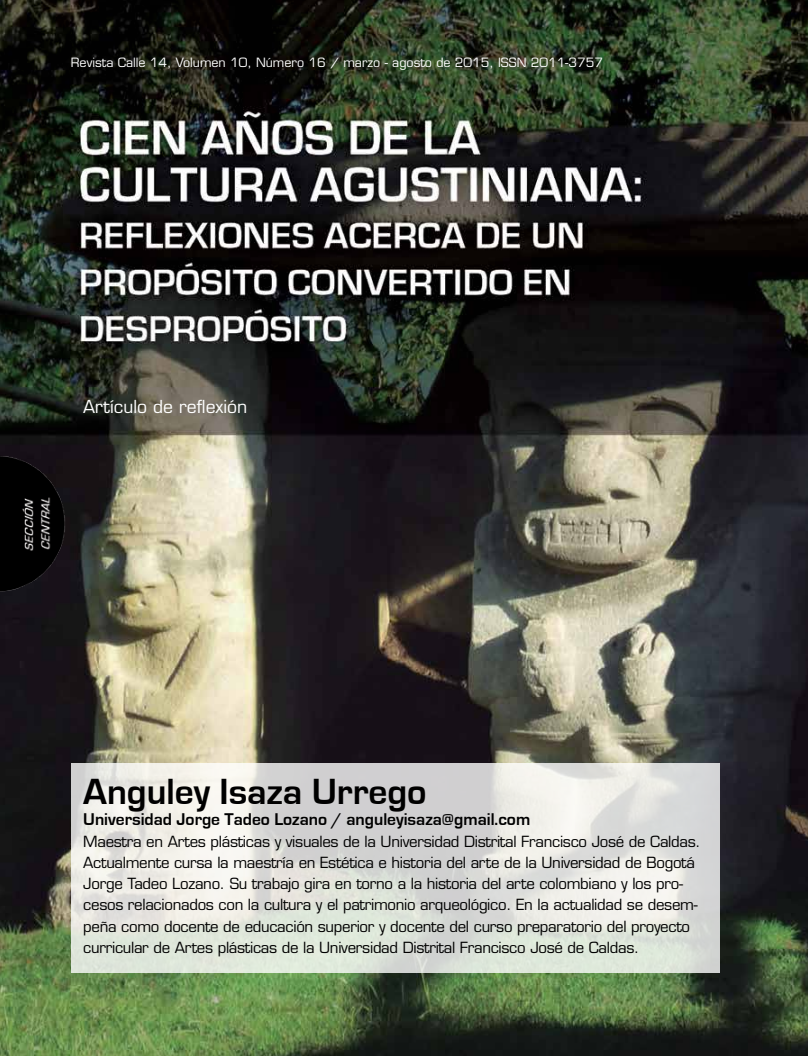
<style>
.page{position:relative;width:808px;height:1056px;background:#fff}
.page>*{position:absolute;margin:0;border:0;box-sizing:border-box;transform-origin:0 0}
.t1{font:700 37.5px "Eurostile";color:#000}
.t2{font:700 17.5px "Eurostile";color:#000}
.t3{font:17.5px "Eurostile";color:#fff}
.t4{font:15px/21.2px "Eurostile";letter-spacing:-.02em;color:#000}
.t5{font:12.5px "Eurostile";color:#fff}
</style>
<div class="page">
<img style="left:0;top:0;width:808px;height:1056px">
<svg style="left:71px;top:763px;width:648px;height:209px;background:#e1e2dd"></svg>
<img style="left:0;top:416px;width:215px;height:220px">
<p class="t5" style="left:71px;top:55px;width:534px">Revista Calle 14, Volumen 10, Número 16 / marzo - agosto de 2015, ISSN 2011-3757</p>
<p class="t3" style="left:83px;top:396px;width:166px">Artículo de reflexión</p>
<h1 class="t1" style="left:83px;top:771px;width:345px">Anguley Isaza Urrego</h1>
<p class="t2" style="left:83px;top:810px;width:448px">Universidad Jorge Tadeo Lozano / anguleyisaza@gmail.com</p>
<p class="t4" style="left:83px;top:830px;width:619px">Maestra en Artes plásticas y visuales de la Universidad Distrital Francisco José de Caldas.<br>Actualmente cursa la maestría en Estética e historia del arte de la Universidad de Bogotá Jorge Tadeo Lozano. Su trabajo gira en torno a la historia del arte colombiano y los pro&shy;cesos relacionados con la cultura y el patrimonio arqueológico. En la actualidad se desem&shy;peña como docente de educación superior y docente del curso preparatorio del proyecto curricular de Artes plásticas de la Universidad Distrital Francisco José de Caldas.</p>
</div>
